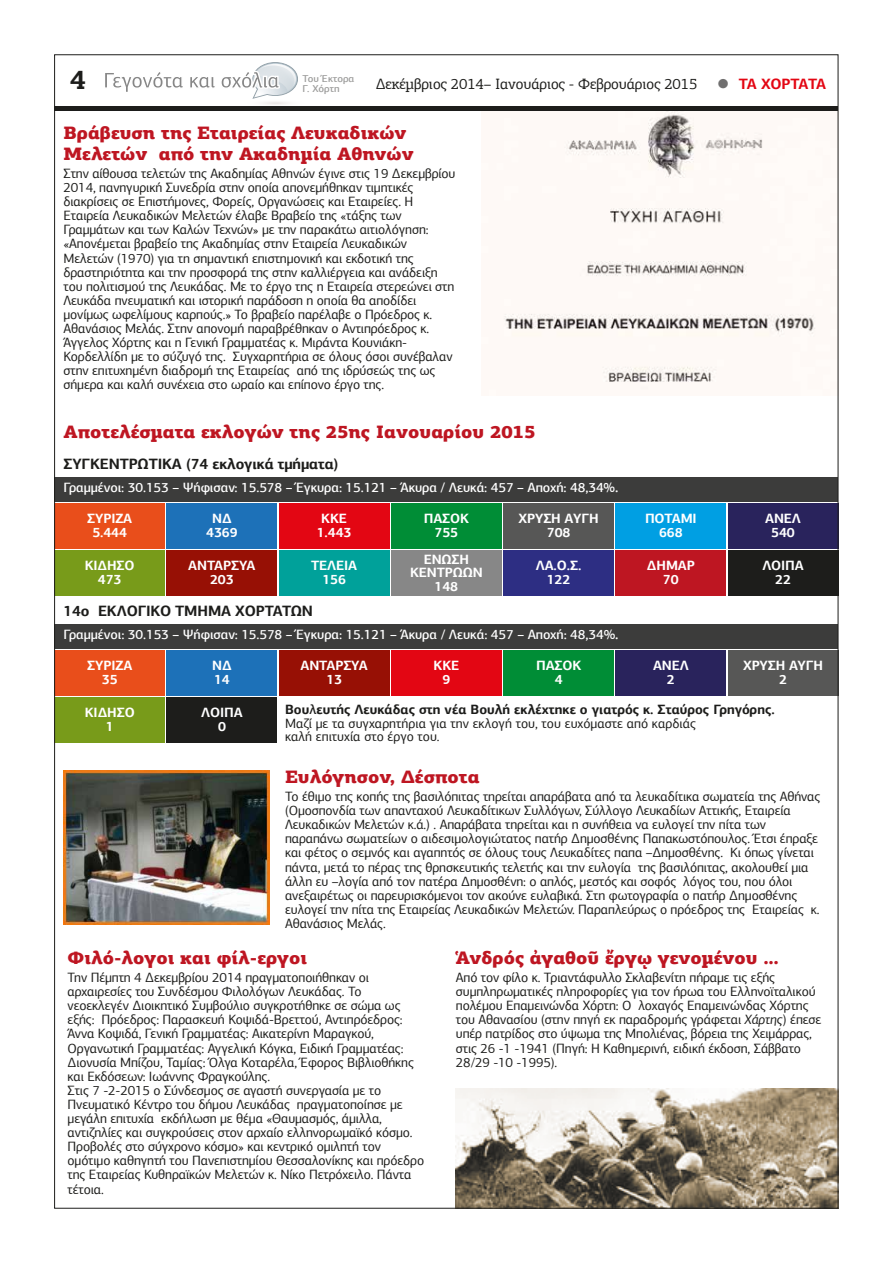
<style>
.page{position:relative;width:893px;height:1263px;background:#fff}
.page>*{position:absolute;margin:0;border:0;box-sizing:border-box;transform-origin:0 0}
.t1{font:700 27px "PF Agora Slab Pro";color:#1d1d1b}
.t2{font:900 18px/21px "PF Agora Slab Pro";color:#be1622}
.t3{font:700 15px "PF Agora Sans Pro";letter-spacing:-.01em;color:#1d1d1b}
.t4{font:15px "PF Agora Slab Pro";letter-spacing:-.01em;color:#1d1d1b}
.t5{font:700 15px "PF Agora Sans Pro";letter-spacing:-.03em;color:#e30613}
.t6{font:13.5px/14.1px "PF Agora Sans Pro";letter-spacing:-.01em;color:#1d1d1b}
.t7{font:700 13.5px/13.5px "PF Agora Sans Pro";letter-spacing:-.01em;color:#fff;text-align:center}
.t8{font:500 13.5px "PF Agora Sans Pro";letter-spacing:-.01em;color:#fff}
.t9{font:500 10.05px/9.6px "PF Agora Sans Pro";color:#9d9d9c}
.s1{color:#706f6f}
.s2{font-size:15px}
.s3{font-weight:700}
.s4{font-weight:500}
.s5{font-style:italic}
</style>
<div class="page">
<svg style="left:246px;top:99px;width:59px;height:8px"></svg>
<svg style="left:105px;top:62px;width:193px;height:37px"></svg>
<img style="left:481px;top:110px;width:355px;height:280px">
<div style="left:728px;top:503px;width:110px;height:46px;background:#29235c"></div>
<div style="left:616px;top:503px;width:110px;height:46px;background:#009fe3"></div>
<div style="left:503px;top:503px;width:111px;height:46px;background:#575756"></div>
<div style="left:391px;top:503px;width:110px;height:46px;background:#008d36"></div>
<div style="left:279px;top:503px;width:110px;height:46px;background:#e30613"></div>
<div style="left:167px;top:503px;width:110px;height:46px;background:#1d71b8"></div>
<div style="left:55px;top:503px;width:110px;height:46px;background:#e94e1b"></div>
<div style="left:728px;top:550px;width:110px;height:46px;background:#1d1d1b"></div>
<div style="left:616px;top:550px;width:110px;height:46px;background:#be1622"></div>
<div style="left:503px;top:550px;width:111px;height:46px;background:#2d2e83"></div>
<div style="left:391px;top:550px;width:110px;height:46px;background:#878787"></div>
<div style="left:279px;top:550px;width:110px;height:46px;background:#00a19a"></div>
<div style="left:167px;top:550px;width:110px;height:46px;background:#971005"></div>
<div style="left:55px;top:550px;width:110px;height:46px;background:#789b1a"></div>
<div style="left:55px;top:477px;width:783px;height:24px;background:#3c3c3b"></div>
<div style="left:728px;top:650px;width:110px;height:46px;background:#575756"></div>
<div style="left:616px;top:650px;width:110px;height:46px;background:#29235c"></div>
<div style="left:504px;top:650px;width:110px;height:46px;background:#008d36"></div>
<div style="left:391px;top:650px;width:110px;height:46px;background:#e30613"></div>
<div style="left:279px;top:650px;width:110px;height:46px;background:#971005"></div>
<div style="left:167px;top:650px;width:110px;height:46px;background:#1d71b8"></div>
<div style="left:55px;top:650px;width:110px;height:46px;background:#e94e1b"></div>
<div style="left:167px;top:697px;width:110px;height:46px;background:#1d1d1b"></div>
<div style="left:55px;top:697px;width:110px;height:46px;background:#789b1a"></div>
<div style="left:55px;top:624px;width:783px;height:24px;background:#3c3c3b"></div>
<img style="left:64px;top:770px;width:205px;height:154px">
<hr style="left:55px;top:106px;width:783px;height:4px;background:#1d1d1b">
<img style="left:456px;top:1088px;width:380px;height:118px">
<h1 class="t1" style="left:70px;top:63px;width:18px">4</h1>
<h2 class="t2" style="left:64px;top:122px;width:352px">Βράβευση της Εταιρείας Λευκαδικών<br>Μελετών από την Ακαδηµία Αθηνών</h2>
<p class="t6" style="left:64px;top:166px;width:394px">Στην αίθουσα τελετών της Ακαδηµίας Αθηνών έγινε στις 19 ∆εκεµβρίου 2014, πανηγυρική Συνεδρία στην οποία απονεµήθηκαν τιµητικές διακρίσεις σε Επιστήµονες, Φορείς, Οργανώσεις και Εταιρείες. Η Εταιρεία Λευκαδικών Μελετών έλαβε Βραβείο της «τάξης των Γραµµάτων και των Καλών Τεχνών» µε την παρακάτω αιτιολόγηση: «Απονέµεται βραβείο της Ακαδηµίας στην Εταιρεία Λευκαδικών Μελετών (1970) για τη σηµαντική επιστηµονική και εκδοτική της δραστηριότητα και την προσφορά της στην καλλιέργεια και ανάδειξη του πολιτισµού της Λευκάδας. Με το έργο της η Εταιρεία στερεώνει στη Λευκάδα πνευµατική και ιστορική παράδοση η οποία θα αποδίδει µονίµως ωφελίµους καρπούς.» Το βραβείο παρέλαβε ο Πρόεδρος κ.<br>Αθανάσιος Μελάς. Στην απονοµή παραβρέθηκαν ο Αντιπρόεδρος κ.<br>Άγγελος Χόρτης και η Γενική Γραµµατέας κ. Μιράντα Κουνιάκη-Κορδελλίδη µε το σύζυγό της. Συγχαρητήρια σε όλους όσοι συνέβαλαν στην επιτυχηµένη διαδροµή της Εταιρείας από της ιδρύσεώς της ως σήµερα και καλή συνέχεια στο ωραίο και επίπονο έργο της.</p>
<p class="t9" style="left:303px;top:74px;width:53px">Του Έκτορα<br>Γ. Χόρτη</p>
<p class="t4" style="left:376px;top:75px;width:323px">∆εκέµβριος 2014– Ιανουάριος - Φεβρουάριος 2015</p>
<p class="t5" style="left:717px;top:74px;width:111px"><span class="s1">●</span> ΤΑ ΧΟΡΤΑΤΑ</p>
<h2 class="t2" style="left:64px;top:421px;width:473px">Αποτελέσµατα εκλογών της 25ης Ιανουαρίου 2015</h2>
<p class="t3" style="left:64px;top:454px;width:277px">ΣΥΓΚΕΝΤΡΩΤΙΚΑ (74 εκλογικά τµήµατα)</p>
<p class="t8" style="left:64px;top:479px;width:556px">Γραµµένοι: 30.153 – Ψήφισαν: 15.578 – Έγκυρα: 15.121 – Άκυρα / Λευκά: 457 – Αποχή: 48,34%<span class="s2">.</span></p>
<p class="t7" style="left:87px;top:512px;width:47px">ΣΥΡΙΖΑ<br>5.444</p>
<p class="t7" style="left:206px;top:512px;width:33px">Ν∆<br>4369</p>
<p class="t7" style="left:317px;top:512px;width:36px">ΚΚΕ<br>1.443</p>
<p class="t7" style="left:424px;top:512px;width:47px">ΠΑΣΟΚ<br>755</p>
<p class="t7" style="left:519px;top:512px;width:82px">ΧΡΥΣΗ ΑΥΓΗ<br>708</p>
<p class="t7" style="left:645px;top:512px;width:53px">ΠΟΤΑΜΙ<br>668</p>
<p class="t7" style="left:765px;top:512px;width:37px">ΑΝΕΛ<br>540</p>
<p class="t7" style="left:85px;top:559px;width:51px">ΚΙ∆ΗΣΟ<br>473</p>
<p class="t7" style="left:188px;top:559px;width:69px">ΑΝΤΑΡΣΥΑ<br>203</p>
<p class="t7" style="left:311px;top:559px;width:48px">ΤΕΛΕΙΑ<br>156</p>
<p class="t7" style="left:410px;top:552px;width:74px">ΕΝΩΣΗ<br>ΚΕΝΤΡΩΩΝ<br>148</p>
<p class="t7" style="left:536px;top:559px;width:47px">ΛΑ.Ο.Σ.<br>122</p>
<p class="t7" style="left:647px;top:559px;width:49px">∆ΗΜΑΡ<br>70</p>
<p class="t7" style="left:762px;top:559px;width:43px">ΛΟΙΠΑ<br>22</p>
<p class="t3" style="left:64px;top:601px;width:251px">14ο ΕΚΛΟΓΙΚΟ ΤΜΗΜΑ ΧΟΡΤΑΤΩΝ</p>
<p class="t8" style="left:64px;top:626px;width:556px">Γραµµένοι: 30.153 – Ψήφισαν: 15.578 – Έγκυρα: 15.121 – Άκυρα / Λευκά: 457 – Αποχή: 48,34%<span class="s2">.</span></p>
<p class="t7" style="left:87px;top:659px;width:47px">ΣΥΡΙΖΑ<br>35</p>
<p class="t7" style="left:212px;top:659px;width:21px;text-align:left">Ν∆<br>14</p>
<p class="t7" style="left:301px;top:659px;width:69px">ΑΝΤΑΡΣΥΑ<br>13</p>
<p class="t7" style="left:434px;top:659px;width:27px">ΚΚΕ<br>9</p>
<p class="t7" style="left:536px;top:659px;width:47px">ΠΑΣΟΚ<br>4</p>
<p class="t7" style="left:653px;top:659px;width:37px">ΑΝΕΛ<br>2</p>
<p class="t7" style="left:743px;top:659px;width:82px">ΧΡΥΣΗ ΑΥΓΗ<br>2</p>
<p class="t7" style="left:85px;top:706px;width:51px">ΚΙ∆ΗΣΟ<br>1</p>
<p class="t7" style="left:201px;top:706px;width:43px">ΛΟΙΠΑ<br>0</p>
<p class="t6" style="left:285px;top:703px;width:491px;line-height:13.5px"><span class="s3">Βου</span><span class="s4">λ</span><span class="s3">ευτής Λευκάδας στη νέα Βουλή εκλέχτηκε ο γιατρός κ. Σταύρος Γρηγόρης.<br></span>Μαζί µε τα συγχαρητήρια για την εκλογή του, του ευχόµαστε από καρδιάς<br>καλή επιτυχία στο έργο του.</p>
<h2 class="t2" style="left:285px;top:766px;width:196px">Ευλόγησον, ∆έσποτα</h2>
<p class="t6" style="left:285px;top:789px;width:537px">Το έθιµο της κοπής της βασιλόπιτας τηρείται απαράβατα από τα λευκαδίτικα σωµατεία της Αθήνας (Οµοσπονδία των απανταχού Λευκαδίτικων Συλλόγων, Σύλλογο Λευκαδίων Αττικής, Εταιρεία Λευκαδικών Μελετών κ.ά.) . Απαράβατα τηρείται και η συνήθεια να ευλογεί την πίτα των παραπάνω σωµατείων ο αιδεσιµολογιώτατος πατήρ ∆ηµοσθένης Παπακωστόπουλος. Έτσι έπραξε και φέτος ο σεµνός και αγαπητός σε όλους τους Λευκαδίτες παπα –∆ηµοσθένης. Κι όπως γίνεται πάντα, µετά το πέρας της θρησκευτικής τελετής και την ευλογία της βασιλόπιτας, ακολουθεί µια άλλη ευ –λογία από τον πατέρα ∆ηµοσθένη: ο απλός, µεστός και σοφός λόγος του, που όλοι ανεξαιρέτως οι παρευρισκόµενοι τον ακούνε ευλαβικά. Στη φωτογραφία ο πατήρ ∆ηµοσθένης ευλογεί την πίτα της Εταιρείας Λευκαδικών Μελετών. Παραπλεύρως ο πρόεδρος της Εταιρείας κ.<br>Αθανάσιος Μελάς.</p>
<h2 class="t2" style="left:68px;top:947px;width:241px">Φιλό-λογοι και φίλ-εργοι</h2>
<p class="t6" style="left:68px;top:970px;width:358px">Την Πέµπτη 4 ∆εκεµβρίου 2014 πραγµατοποιήθηκαν οι αρχαιρεσίες του Συνδέσµου Φιλολόγων Λευκάδας. Το νεοεκλεγέν ∆ιοικητικό Συµβούλιο συγκροτήθηκε σε σώµα ως εξής: Πρόεδρος: Παρασκευή Κοψιδά-Βρεττού, Αντιπρόεδρος:<br>Άννα Κοψιδά, Γενική Γραµµατέας: Αικατερίνη Μαραγκού, Οργανωτική Γραµµατέας: Αγγελική Κόγκα, Ειδική Γραµµατέας: ∆ιονυσία Μπίζου, Ταµίας: Όλγα Κοταρέλα, Έφορος Βιβλιοθήκης και Εκδόσεων: Ιωάννης Φραγκούλης.<br>Στις 7 -2-2015 ο Σύνδεσµος σε αγαστή συνεργασία µε το Πνευµατικό Κέντρο του δήµου Λευκάδας πραγµατοποίησε µε µεγάλη επιτυχία εκδήλωση µε θέµα «Θαυµασµός, άµιλλα, αντιζηλίες και συγκρούσεις στον αρχαίο ελληνορωµαϊκό κόσµο.<br>Προβολές στο σύγχρονο κόσµο» και κεντρικό οµιλητή τον οµότιµο καθηγητή του Πανεπιστηµίου Θεσσαλονίκης και πρόεδρο της Εταιρείας Κυθηραϊκών Μελετών κ. Νίκο Πετρόχειλο. Πάντα τέτοια.</p>
<h2 class="t2" style="left:456px;top:947px;width:324px">Ἁνδρός ἀγαθοῦ ἔργῳ γενοµένου …</h2>
<p class="t6" style="left:456px;top:970px;width:367px">Από τον φίλο κ. Τριαντάφυλλο Σκλαβενίτη πήραµε τις εξής συµπληρωµατικές πληροφορίες για τον ήρωα του Ελληνοϊταλικού πολέµου Επαµεινώνδα Χόρτη: Ο λοχαγός Επαµεινώνδας Χόρτης του Αθανασίου (στην πηγή εκ παραδροµής γράφεται <span class="s5">Χάρτης</span>) έπεσε υπέρ πατρίδος στο ύψωµα της Μπολιένας, βόρεια της Χειµάρρας, στις 26 -1 -1941 (Πηγή: Η Καθηµερινή, ειδική έκδοση, Σάββατο 28/29 -10 -1995).</p>
</div>
